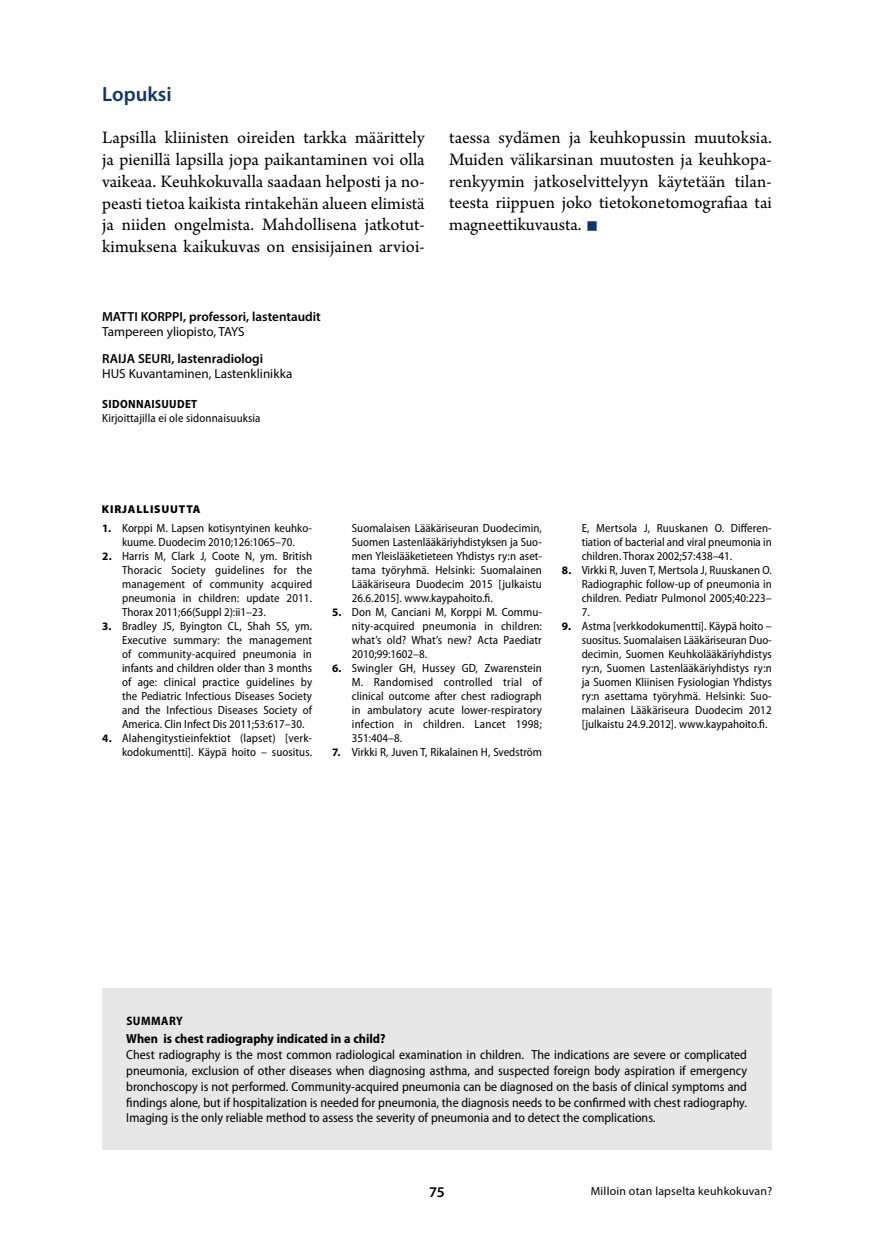
<style>
.page{position:relative;width:874px;height:1241px;background:#fff}
.page>*{position:absolute;margin:0;border:0;box-sizing:border-box;transform-origin:0 0}
.t1{font:42px "Arno Pro";color:#0f356f}
.t2{font:600 20.65px "Myriad Pro";color:#0f356f}
.t3{font:18.38px/21.9px "Arno Pro";color:#000;text-align:justify}
.t4{font:600 14.88px "Myriad Pro";color:#000}
.t5{font:semi-condensed 13.12px/15.8px "Myriad Pro";color:#000;text-align:justify}
.t6{font:600 13.12px "Myriad Pro";color:#000}
.t7{font:13.12px "Myriad Pro";color:#000}
.t8{font:700 semi-condensed 13.12px "Myriad Pro";color:#000}
.t9{font:700 semi-condensed 12.25px "Myriad Pro";letter-spacing:.04em;color:#000}
.t10{font:semi-condensed 11.9px/14px "Myriad Pro";letter-spacing:.005em;color:#000;text-align:justify}
.t11{font:11.9px "Myriad Pro";letter-spacing:.02em;color:#000}
.t12{font:700 semi-condensed 11.9px "Myriad Pro";letter-spacing:.03em;color:#000}
.t13{font:900 11.38px "Myriad Pro";letter-spacing:.07em;color:#000}
.s1{font-weight:700;font-stretch:normal;font-size:11.38px}
</style>
<div class="page">
<div style="left:102px;top:987px;width:669px;height:162px;background:#e7e7e7"></div>
<h2 class="t2" style="left:102px;top:81px;width:71px">Lopuksi</h2>
<p class="t3" style="left:102px;top:127px;width:324px">Lapsilla kliinisten oireiden tarkka määrittely ja pienillä lapsilla jopa paikantaminen voi olla vaikeaa. Keuhkokuvalla saadaan helposti ja no&shy;peasti tietoa kaikista rintakehän alueen elimistä ja niiden ongelmista. Mahdollisena jatkotut&shy;kimuksena kaikukuvas on ensisijainen arvioi-</p>
<h3 class="t3" style="left:449px;top:127px;width:324px">taessa sydämen ja keuhkopussin muutoksia.<br>Muiden välikarsinan muutosten ja keuhkopa&shy;renkyymin jatkoselvittelyyn käytetään tilan&shy;teesta riippuen joko tietokonetomografiaa tai magneettikuvausta.</h3>
<h1 class="t1" style="left:585px;top:199px;width:15px">■</h1>
<p class="t6" style="left:102px;top:308px;width:220px">MATTI KORPPI, professori, lastentaudit</p>
<p class="t7" style="left:102px;top:324px;width:144px">Tampereen yliopisto, TAYS</p>
<p class="t6" style="left:102px;top:350px;width:162px">RAIJA SEURI, lastenradiologi</p>
<p class="t7" style="left:102px;top:366px;width:192px">HUS Kuvantaminen, Lastenklinikka</p>
<p class="t12" style="left:102px;top:396px;width:96px">SIDONNAISUUDET</p>
<p class="t10" style="left:102px;top:411px;width:160px">Kirjoittajilla ei ole sidonnaisuuksia</p>
<p class="t13" style="left:102px;top:501px;width:100px">KIRJALLISUUTTA</p>
<p class="t10" style="left:102px;top:521px;width:211px;text-align:center"><span class="s1">1.</span> Korppi M. Lapsen kotisyntyinen keuhko&shy;kuume. Duodecim 2010;126:1065–70.</p>
<p class="t10" style="left:122px;top:549px;width:192px;text-indent:-20px"><span class="s1">2.</span> Harris M, Clark J, Coote N, ym. British Thoracic Society guidelines for the management of community acquired pneumonia in children: update 2011.<br>Thorax 2011;66(Suppl 2):ii1–23.</p>
<p class="t10" style="left:122px;top:619px;width:192px;text-indent:-20px"><span class="s1">3.</span> Bradley JS, Byington CL, Shah SS, ym.<br>Executive summary: the management of community-acquired pneumonia in infants and children older than 3 months of age: clinical practice guidelines by the Pediatric Infectious Diseases Society and the Infectious Diseases Society of America. Clin Infect Dis 2011;53:617–30.</p>
<p class="t10" style="left:102px;top:731px;width:211px;text-align:right"><span class="s1">4.</span> Alahengitystieinfektiot (lapset) [verk&shy;kodokumentti]. Käypä hoito – suositus.</p>
<p class="t10" style="left:352px;top:521px;width:191px">Suomalaisen Lääkäriseuran Duodecimin, Suomen Lastenlääkäriyhdistyksen ja Suo&shy;men Yleislääketieteen Yhdistys ry:n aset&shy;tama työryhmä. Helsinki: Suomalainen Lääkäriseura Duodecim 2015 [julkaistu 26.6.2015]. www.kaypahoito.fi.</p>
<p class="t10" style="left:352px;top:605px;width:191px;text-indent:-20px"><span class="s1">5.</span> Don M, Canciani M, Korppi M. Commu&shy;nity-acquired pneumonia in children: what’s old? What’s new? Acta Paediatr 2010;99:1602–8.</p>
<p class="t10" style="left:352px;top:661px;width:191px;text-indent:-20px"><span class="s1">6.</span> Swingler GH, Hussey GD, Zwarenstein M. Randomised controlled trial of clinical outcome after chest radiograph in ambulatory acute lower-respiratory infection in children. Lancet 1998; 351:404–8.</p>
<p class="t10" style="left:332px;top:745px;width:211px"><span class="s1">7.</span> Virkki R, Juven T, Rikalainen H, Svedström</p>
<p class="t10" style="left:581px;top:521px;width:192px">E, Mertsola J, Ruuskanen O. Differen&shy;tiation of bacterial and viral pneumonia in children. Thorax 2002;57:438–41.</p>
<p class="t10" style="left:581px;top:563px;width:192px;text-indent:-20px"><span class="s1">8.</span> Virkki R, Juven T, Mertsola J, Ruuskanen O.<br>Radiographic follow-up of pneumonia in children. Pediatr Pulmonol 2005;40:223– 7.</p>
<p class="t10" style="left:581px;top:619px;width:191px;text-indent:-20px"><span class="s1">9.</span> Astma [verkkodokumentti]. Käypä hoito – suositus. Suomalaisen Lääkäriseuran Duo&shy;decimin, Suomen Keuhkolääkäriyhdistys ry:n, Suomen Lastenlääkäriyhdistys ry:n ja Suomen Kliinisen Fysiologian Yhdistys ry:n asettama työryhmä. Helsinki: Suo&shy;malainen Lääkäriseura Duodecim 2012 [julkaistu 24.9.2012]. www.kaypahoito.fi.</p>
<p class="t9" style="left:126px;top:1013px;width:58px">SUMMARY</p>
<p class="t8" style="left:126px;top:1030px;width:260px">When is chest radiography indicated in a child?</p>
<p class="t5" style="left:126px;top:1046px;width:622px">Chest radiography is the most common radiological examination in children. The indications are severe or complicated pneumonia, exclusion of other diseases when diagnosing asthma, and suspected foreign body aspiration if emergency bronchoscopy is not performed. Community-acquired pneumonia can be diagnosed on the basis of clinical symptoms and findings alone, but if hospitalization is needed for pneumonia, the diagnosis needs to be confirmed with chest radiography.<br>Imaging is the only reliable method to assess the severity of pneumonia and to detect the complications.</p>
<p class="t4" style="left:429px;top:1182px;width:17px">75</p>
<p class="t11" style="left:590px;top:1183px;width:183px">Milloin otan lapselta keuhkokuvan?</p>
</div>
